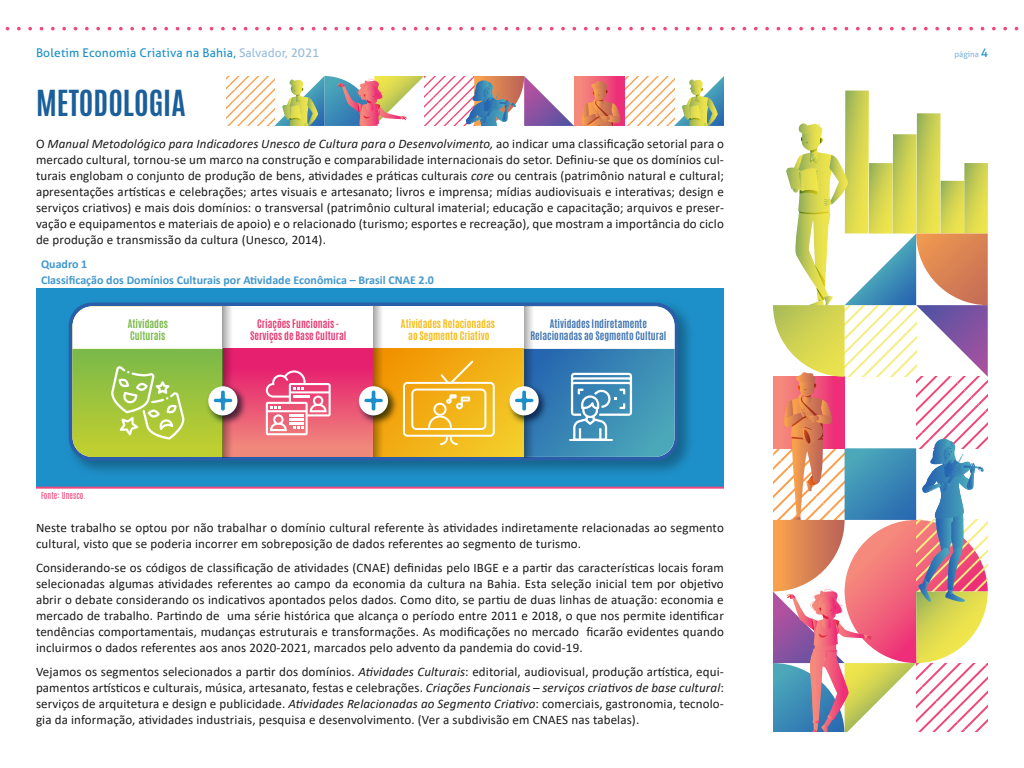
<style>
.page{position:relative;width:1024px;height:768px;background:#fff}
.page>*{position:absolute;margin:0;border:0;box-sizing:border-box;transform-origin:0 0}
.t1{font:700 30px "Antonio";color:#1a5f9a}
.t2{font:13px/16px "Calibri";letter-spacing:.01em;color:#1a1a1a;text-align:justify}
.t3{font:700 12px/16px "Calibri";color:#4398ce}
.t4{font:12px "Aller";letter-spacing:.015em;color:#1e90c9}
.t5{font:700 9.9px/11.9px "Antonio";color:#4376b1;text-align:center}
.t6{font:700 9.9px/11.9px "Antonio";color:#e73c73;text-align:center}
.t7{font:700 9.9px/11.9px "Antonio";color:#f5bd1c;text-align:center}
.t8{font:700 9.9px/11.9px "Antonio";color:#7ab94a}
.t9{font:8px "Antonio";letter-spacing:.01em;color:#ef487a}
.t10{font:8px "Aller";color:#84b3dc}
.s1{color:#97bde0}
.s2{font-size:12px;color:#1e90c9}
.s3{font-style:italic}
</style>
<div class="page">
<svg style="left:822px;top:27px;width:4px;height:3px"></svg>
<svg style="left:799px;top:27px;width:4px;height:3px"></svg>
<svg style="left:788px;top:27px;width:4px;height:3px"></svg>
<svg style="left:765px;top:27px;width:4px;height:3px"></svg>
<svg style="left:754px;top:27px;width:4px;height:3px"></svg>
<svg style="left:731px;top:27px;width:4px;height:3px"></svg>
<svg style="left:720px;top:27px;width:4px;height:3px"></svg>
<svg style="left:697px;top:27px;width:4px;height:3px"></svg>
<svg style="left:686px;top:27px;width:4px;height:3px"></svg>
<svg style="left:663px;top:27px;width:4px;height:3px"></svg>
<svg style="left:992px;top:27px;width:4px;height:3px"></svg>
<svg style="left:1003px;top:27px;width:4px;height:3px"></svg>
<svg style="left:969px;top:27px;width:4px;height:3px"></svg>
<svg style="left:958px;top:27px;width:4px;height:3px"></svg>
<svg style="left:935px;top:27px;width:4px;height:3px"></svg>
<svg style="left:924px;top:27px;width:4px;height:3px"></svg>
<svg style="left:901px;top:27px;width:4px;height:3px"></svg>
<svg style="left:890px;top:27px;width:4px;height:3px"></svg>
<svg style="left:867px;top:27px;width:4px;height:3px"></svg>
<svg style="left:856px;top:27px;width:4px;height:3px"></svg>
<svg style="left:833px;top:27px;width:4px;height:3px"></svg>
<svg style="left:652px;top:27px;width:4px;height:3px"></svg>
<svg style="left:629px;top:27px;width:4px;height:3px"></svg>
<svg style="left:618px;top:27px;width:4px;height:3px"></svg>
<svg style="left:595px;top:27px;width:4px;height:3px"></svg>
<svg style="left:584px;top:27px;width:4px;height:3px"></svg>
<svg style="left:561px;top:27px;width:4px;height:3px"></svg>
<svg style="left:527px;top:27px;width:4px;height:3px"></svg>
<svg style="left:493px;top:27px;width:4px;height:3px"></svg>
<svg style="left:459px;top:27px;width:4px;height:3px"></svg>
<svg style="left:436px;top:27px;width:4px;height:3px"></svg>
<svg style="left:425px;top:27px;width:4px;height:3px"></svg>
<svg style="left:402px;top:27px;width:4px;height:3px"></svg>
<svg style="left:391px;top:27px;width:4px;height:3px"></svg>
<svg style="left:368px;top:27px;width:4px;height:3px"></svg>
<svg style="left:357px;top:27px;width:4px;height:3px"></svg>
<svg style="left:334px;top:27px;width:4px;height:3px"></svg>
<svg style="left:323px;top:27px;width:4px;height:3px"></svg>
<svg style="left:300px;top:27px;width:4px;height:3px"></svg>
<svg style="left:289px;top:27px;width:4px;height:3px"></svg>
<svg style="left:266px;top:27px;width:4px;height:3px"></svg>
<svg style="left:255px;top:27px;width:4px;height:3px"></svg>
<svg style="left:232px;top:27px;width:4px;height:3px"></svg>
<svg style="left:221px;top:27px;width:4px;height:3px"></svg>
<svg style="left:198px;top:27px;width:4px;height:3px"></svg>
<svg style="left:187px;top:27px;width:4px;height:3px"></svg>
<svg style="left:164px;top:27px;width:4px;height:3px"></svg>
<svg style="left:153px;top:27px;width:4px;height:3px"></svg>
<svg style="left:130px;top:27px;width:4px;height:3px"></svg>
<svg style="left:119px;top:27px;width:4px;height:3px"></svg>
<svg style="left:96px;top:27px;width:4px;height:3px"></svg>
<svg style="left:85px;top:27px;width:4px;height:3px"></svg>
<svg style="left:62px;top:27px;width:4px;height:3px"></svg>
<svg style="left:51px;top:27px;width:4px;height:3px"></svg>
<svg style="left:28px;top:27px;width:4px;height:3px"></svg>
<svg style="left:17px;top:27px;width:4px;height:3px"></svg>
<svg style="left:773px;top:90px;width:215px;height:642px"></svg>
<svg style="left:624px;top:76px;width:50px;height:50px"></svg>
<div style="left:574px;top:76px;width:50px;height:50px;background:#ee2e78"></div>
<svg style="left:424px;top:76px;width:42px;height:50px"></svg>
<svg style="left:674px;top:76px;width:50px;height:50px"></svg>
<svg style="left:466px;top:76px;width:155px;height:50px"></svg>
<svg style="left:226px;top:76px;width:48px;height:50px"></svg>
<img style="left:274px;top:76px;width:150px;height:50px">
<svg style="left:36px;top:289px;width:688px;height:199px;background:#1d89bf"></svg>
<hr style="left:36px;top:288px;width:688px;height:2px;background:#1e90c9">
<hr style="left:36px;top:487px;width:688px;height:2px;background:#ef487a">
<svg style="left:69px;top:303px;width:609px;height:158px;background:#2b62a6"></svg>
<svg style="left:73px;top:306px;width:602px;height:151px"></svg>
<p class="t4" style="left:36px;top:46px;width:285px">Boletim Economia Criativa na Bahia, <span class="s1">Salvador, 2021</span></p>
<p class="t10" style="left:955px;top:49px;width:35px">página <span class="s2">4</span></p>
<h1 class="t1" style="left:36px;top:80px;width:151px">METODOLOGIA</h1>
<p class="t2" style="left:36px;top:135px;width:689px">O <span class="s3">Manual Metodológico para Indicadores Unesco de Cultura para o Desenvolvimento,</span> ao indicar uma classificação setorial para o mercado cultural, tornou-se um marco na construção e comparabilidade internacionais do setor. Definiu-se que os domínios cul&shy;turais englobam o conjunto de produção de bens, atividades e práticas culturais <span class="s3">core</span> ou centrais (patrimônio natural e cultural; apresentações artísticas e celebrações; artes visuais e artesanato; livros e imprensa; mídias audiovisuais e interativas; design e serviços criativos) e mais dois domínios: o transversal (patrimônio cultural imaterial; educação e capacitação; arquivos e preser&shy;vação e equipamentos e materiais de apoio) e o relacionado (turismo; esportes e recreação), que mostram a importância do ciclo de produção e transmissão da cultura (Unesco, 2014).</p>
<p class="t3" style="left:41px;top:256px;width:394px">Quadro 1<br>Classificação dos Domínios Culturais por Atividade Econômica – Brasil CNAE 2.0</p>
<p class="t6" style="left:250px;top:318px;width:98px">Criações Funcionais -<br>Serviços de Base Cultural</p>
<p class="t8" style="left:128px;top:318px;width:42px">Atividades<br>Culturais</p>
<p class="t7" style="left:401px;top:318px;width:96px">Atividades Relacionadas ao Segmento Criativo</p>
<p class="t5" style="left:530px;top:318px;width:137px">Atividades Indiretamente<br>Relacionadas ao Segmento Cultural</p>
<p class="t9" style="left:41px;top:490px;width:46px">Fonte: Unesco.</p>
<p class="t2" style="left:36px;top:519px;width:689px">Neste trabalho se optou por não trabalhar o domínio cultural referente às atividades indiretamente relacionadas ao segmento cultural, visto que se poderia incorrer em sobreposição de dados referentes ao segmento de turismo.</p>
<p class="t2" style="left:36px;top:559px;width:689px">Considerando-se os códigos de classificação de atividades (CNAE) definidas pelo IBGE e a partir das características locais foram selecionadas algumas atividades referentes ao campo da economia da cultura na Bahia. Esta seleção inicial tem por objetivo abrir o debate considerando os indicativos apontados pelos dados. Como dito, se partiu de duas linhas de atuação: economia e mercado de trabalho. Partindo de uma série histórica que alcança o período entre 2011 e 2018, o que nos permite identificar tendências comportamentais, mudanças estruturais e transformações. As modificações no mercado ficarão evidentes quando incluirmos o dados referentes aos anos 2020-2021, marcados pelo advento da pandemia do covid-19.</p>
<p class="t2" style="left:36px;top:663px;width:689px">Vejamos os segmentos selecionados a partir dos domínios. <span class="s3">Atividades Culturais</span>: editorial, audiovisual, produção artística, equi&shy;pamentos artísticos e culturais, música, artesanato, festas e celebrações. <span class="s3">Criações Funcionais – serviços criativos de base cultural</span>: serviços de arquitetura e design e publicidade. <span class="s3">Atividades Relacionadas ao Segmento Criativo</span>: comerciais, gastronomia, tecnolo&shy;gia da informação, atividades industriais, pesquisa e desenvolvimento. (Ver a subdivisão em CNAES nas tabelas).</p>
</div>
